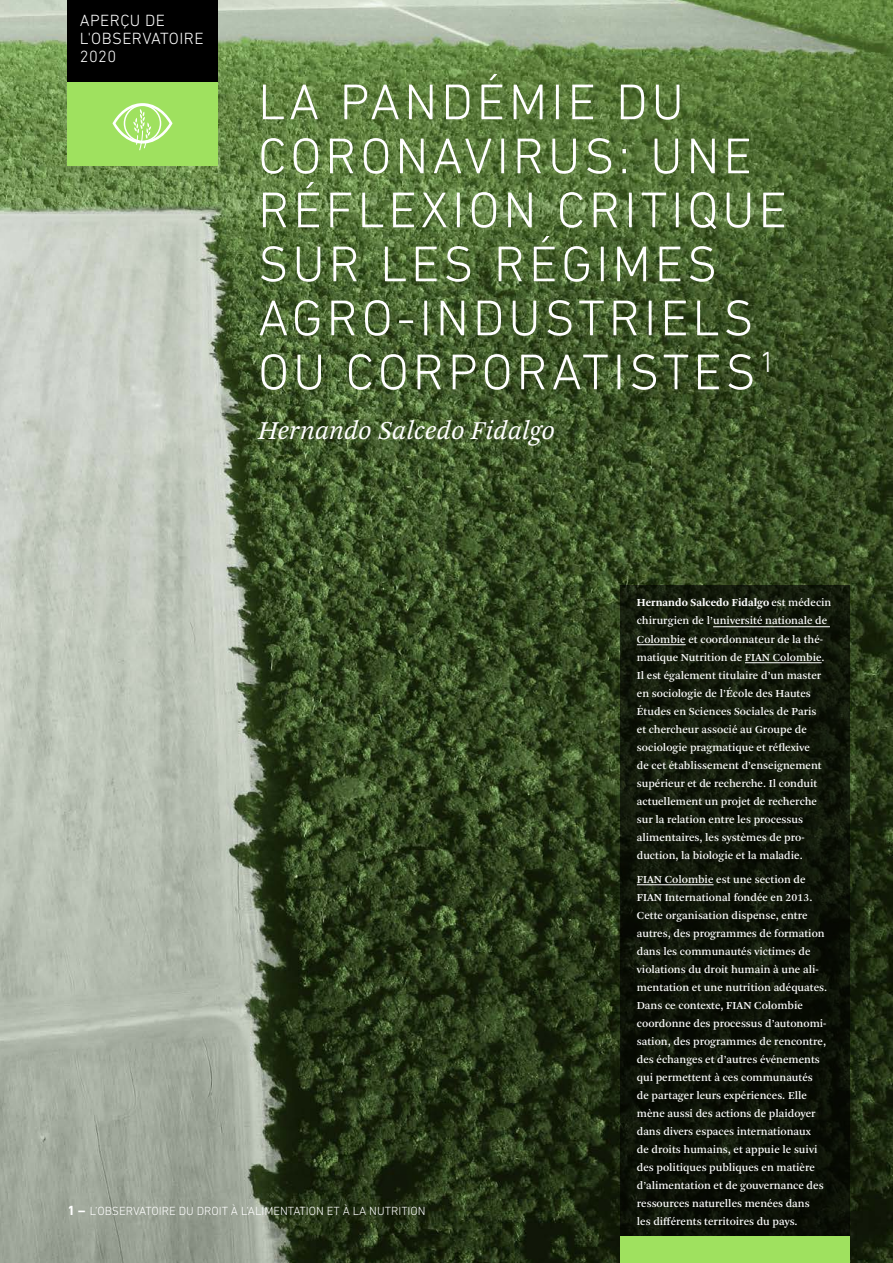
<style>
.page{position:relative;width:893px;height:1263px;background:#fff}
.page>*{position:absolute;margin:0;border:0;box-sizing:border-box;transform-origin:0 0}
._01_Title-Article_FR{font:300 51px/54px "DIN Next LT Pro";letter-spacing:.075em;color:#fff}
._01_Title-Authors{font:italic 27px "Arnhem Pro Blond";letter-spacing:-.005em;color:#fff}
._01_Title-Article_EN{font:300 16.5px/18px "DIN Next LT Pro";letter-spacing:.025em;color:#fff}
.t1{font:300 12px "DIN Next LT Pro";color:#fff}
._01_Authors_FR{font:11.25px/18px "Arnhem Pro";color:#fff}
.s1{font-weight:700;font-size:13.5px}
.s2{font-weight:700}
</style>
<div class="page">
<img style="left:0;top:0;width:893px;height:1263px">
<svg style="left:620px;top:586px;width:230px;height:650px;background:#0e1408"></svg>
<div style="left:620px;top:1236px;width:230px;height:27px;background:#9fe15f"></div>
<hr style="left:713px;top:626px;width:117px;height:1px;background:#fff">
<hr style="left:637px;top:644px;width:49px;height:1px;background:#fff">
<hr style="left:745px;top:662px;width:77px;height:1px;background:#fff">
<hr style="left:637px;top:884px;width:77px;height:1px;background:#fff">
<div style="left:68px;top:0;width:150px;height:165px;background:#9fe15f"></div>
<div style="left:68px;top:0;width:150px;height:81px;background:#000"></div>
<svg style="left:112px;top:103px;width:60px;height:48px"></svg>
<p class="_01_Title-Article_EN" style="left:80px;top:11px;width:125px">APERÇU DE<br>L'OBSERVATOIRE<br>2020</p>
<p class="_01_Title-Article_FR" style="left:258px;top:74px;width:530px">LA PANDÉMIE DU<br>CORONAVIRUS: UNE<br>RÉFLEXION CRITIQUE<br>SUR LES RÉGIMES<br>AGRO-INDUSTRIELS<br>OU CORPORATISTES<sup>1</sup></p>
<p class="_01_Title-Authors" style="left:258px;top:413px;width:298px">Hernando Salcedo Fidalgo</p>
<p class="t1" style="left:68px;top:1204px;width:360px"><span class="s1">1 –</span> L’OBSERVATOIRE DU DROIT À L’ALIMENTATION ET À LA NUTRITION</p>
<p class="_01_Authors_FR" style="left:637px;top:594px;width:196px"><span class="s2">Hernando Salcedo Fidalgo</span> est médecin chirurgien de l’université nationale de Colombie et coordonnateur de la thé&shy;matique Nutrition de FIAN Colombie.<br>Il est également titulaire d’un master en sociologie de l’École des Hautes Études en Sciences Sociales de Paris<br>et chercheur associé au Groupe de sociologie pragmatique et réflexive<br>de cet établissement d’enseignement supérieur et de recherche. Il conduit actuellement un projet de recherche sur la relation entre les processus alimentaires, les systèmes de pro&shy;duction, la biologie et la maladie.</p>
<p class="_01_Authors_FR" style="left:637px;top:870px;width:192px">FIAN Colombie est une section de FIAN International fondée en 2013.<br>Cette organisation dispense, entre autres, des programmes de formation dans les communautés victimes de violations du droit humain à une ali&shy;mentation et une nutrition adéquates.<br>Dans ce contexte, FIAN Colombie coordonne des processus d’autonomi&shy;sation, des programmes de rencontre, des échanges et d’autres événements qui permettent à ces communautés de partager leurs expériences. Elle mène aussi des actions de plaidoyer dans divers espaces internationaux<br>de droits humains, et appuie le suivi des politiques publiques en matière d’alimentation et de gouvernance des ressources naturelles menées dans<br>les différents territoires du pays.</p>
</div>
